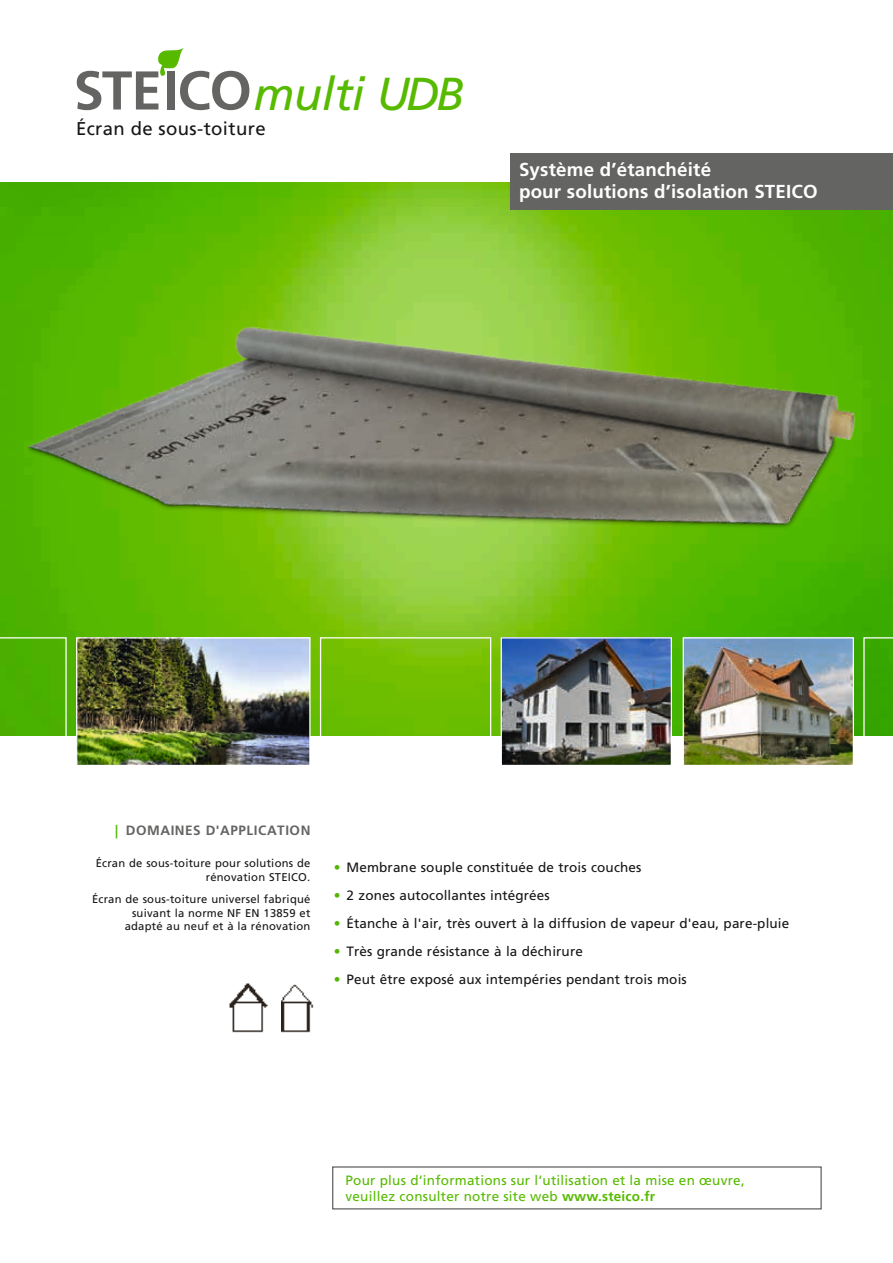
<style>
.page{position:relative;width:893px;height:1263px;background:#fff}
.page>*{position:absolute;margin:0;border:0;box-sizing:border-box;transform-origin:0 0}
.t1{font:italic 46.2px "Frutiger";letter-spacing:-.01em;color:#57ba00}
.t2{font:700 18.75px/22.5px "Frutiger";letter-spacing:.01em;color:#fff}
.t3{font:18.6px "Frutiger";letter-spacing:.02em;color:#161617}
.t4{font:13.5px "Frutiger";letter-spacing:.01em;color:#161617}
.t5{font:13.5px/16.2px "Frutiger";letter-spacing:.02em;color:#57ba00}
.t6{font:700 13.5px "Frutiger";letter-spacing:.04em;color:#646463}
.t7{font:11.25px/13.5px "Frutiger";letter-spacing:.02em;color:#161617;text-align:right}
.s1{color:#51b700}
.s2{font-weight:700;color:#51b700}
.s3{font-weight:700}
</style>
<div class="page">
<img style="left:0;top:183px;width:893px;height:553px">
<svg style="left:77px;top:47px;width:172px;height:63px"></svg>
<img style="left:78px;top:639px;width:231px;height:125px">
<div style="left:76px;top:637px;width:235px;height:129px;border:1px solid #fff"></div>
<div style="left:320px;top:637px;width:171px;height:129px;border:1px solid #fff"></div>
<div style="left:0;top:637px;width:67px;height:99px;background:#4bb000"></div>
<img style="left:503px;top:639px;width:167px;height:125px">
<div style="left:501px;top:637px;width:171px;height:129px;border:1px solid #fff"></div>
<svg style="left:863px;top:637px;width:30px;height:99px;background:#41aa0d"></svg>
<img style="left:685px;top:639px;width:167px;height:125px">
<div style="left:683px;top:637px;width:171px;height:129px;border:1px solid #fff"></div>
<img style="left:281px;top:984px;width:33px;height:49px">
<img style="left:229px;top:983px;width:39px;height:50px">
<div style="left:510px;top:153px;width:383px;height:57px;background:#646463"></div>
<div style="left:332px;top:1166px;width:490px;height:43px;border:1px solid #646463"></div>
<h1 class="t1" style="left:254px;top:67px;width:212px">multi UDB</h1>
<h3 class="t3" style="left:76px;top:118px;width:191px">Écran de sous-toiture</h3>
<h2 class="t2" style="left:519px;top:158px;width:300px">Système d’étanchéité<br>pour solutions d’isolation STEICO</h2>
<p class="t6" style="left:115px;top:822px;width:197px"><span class="s1">|</span> DOMAINES D'APPLICATION</p>
<p class="t7" style="left:96px;top:856px;width:216px">Écran de sous-toiture pour solutions de rénovation STEICO.</p>
<p class="t7" style="left:92px;top:893px;width:220px">Écran de sous-toiture universel fabriqué suivant la norme NF EN 13859 et adapté au neuf et à la rénovation</p>
<p class="t4" style="left:334px;top:859px;width:309px"><span class="s2">•</span> Membrane souple constituée de trois couches</p>
<p class="t4" style="left:334px;top:887px;width:218px"><span class="s2">•</span> 2 zones autocollantes intégrées</p>
<p class="t4" style="left:334px;top:915px;width:457px"><span class="s2">•</span> Étanche à l'air, très ouvert à la diffusion de vapeur d'eau, pare-pluie</p>
<p class="t4" style="left:334px;top:944px;width:251px"><span class="s2">•</span> Très grande résistance à la déchirure</p>
<p class="t4" style="left:334px;top:972px;width:355px"><span class="s2">•</span> Peut être exposé aux intempéries pendant trois mois</p>
<p class="t5" style="left:345px;top:1172px;width:401px">Pour plus d‘informations sur l‘utilisation et la mise en œuvre, veuillez consulter notre site web <span class="s3">www.steico.fr</span></p>
</div>
